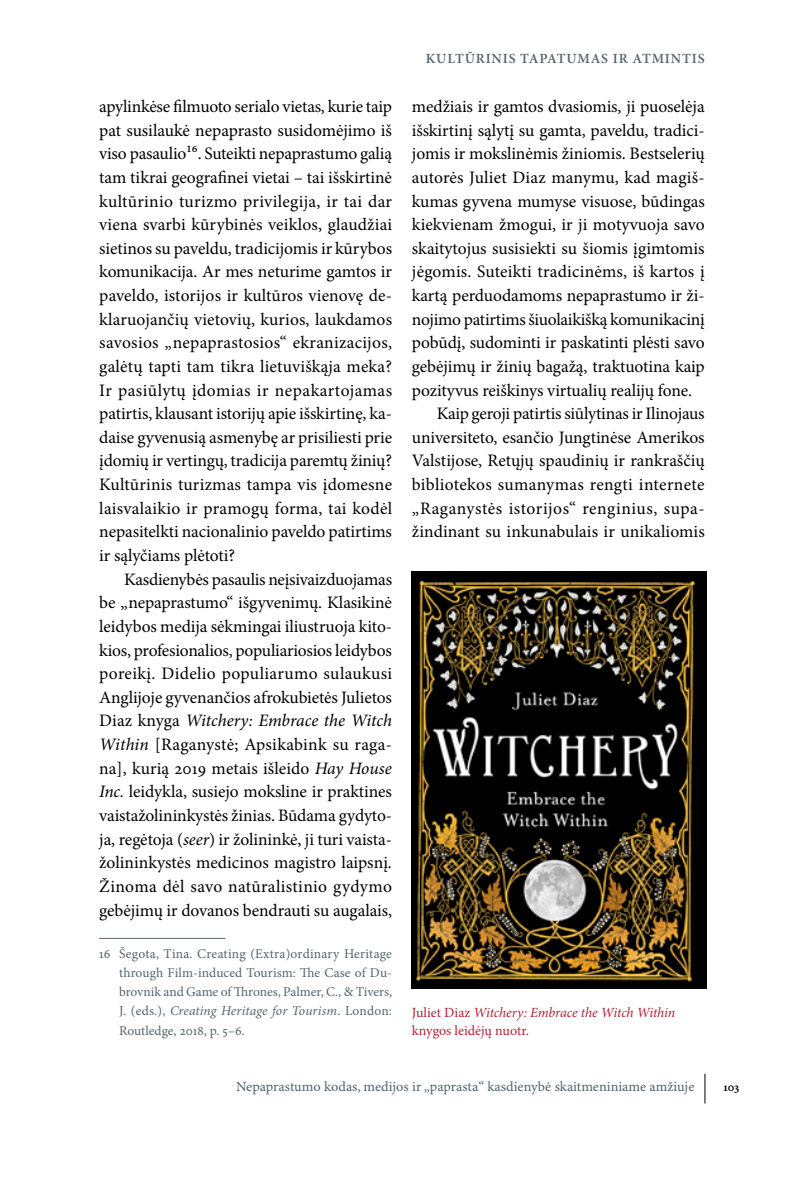
<style>
.page{position:relative;width:804px;height:1191px;background:#fff}
.page>*{position:absolute;margin:0;border:0;box-sizing:border-box;transform-origin:0 0}
.t1{font:17.5px/23.6px "Minion Pro";letter-spacing:-.005em;color:#000;text-align:justify}
.t2{font:17.5px "Minion Pro";letter-spacing:.03em;color:#000}
.t3{font:17.5px "Minion Pro";letter-spacing:.015em;color:#000}
.t4{font:14px "Minion Pro Capt";color:#53656e}
.t5{font:italic 14px/17.5px "Minion Pro";letter-spacing:-.01em;color:#b12236}
.t6{font:600 14px "Minion Pro";letter-spacing:.06em;color:#53656e}
.t7{font:13.47px/19.2px "Minion Pro";letter-spacing:-.005em;color:#53656e;text-align:justify}
.t8{font:600 12.25px "Minion Pro";color:#000}
.s1{font-style:italic}
.s2{font-style:normal}
</style>
<div class="page">
<hr style="left:704px;top:1073px;width:1px;height:30px;background:#000">
<hr style="left:99px;top:938px;width:126px;height:1px;background:#53656e">
<img style="left:412px;top:572px;width:294px;height:416px">
<p class="t1" style="left:99px;top:95px;width:294px">apylinkėse filmuoto serialo vietas, kurie taip pat susilaukė nepaprasto susidomėjimo iš viso pasaulio16. Suteikti nepaprastumo galią tam tikrai geografinei vietai – tai išskirtinė kultūrinio turizmo privilegija, ir tai dar viena svarbi kūrybinės veiklos, glaudžiai sietinos su paveldu, tradicijomis ir kūrybos komunikacija. Ar mes neturime gamtos ir paveldo, istorijos ir kultūros vienovę de&shy;klaruojančių vietovių, kurios, laukdamos savosios „nepaprastosios“ ekranizacijos, galėtų tapti tam tikra lietuviškąja meka?<br>Ir pasiūlytų įdomias ir nepakartojamas patirtis, klausant istorijų apie išskirtinę, ka&shy;daise gyvenusią asmenybę ar prisiliesti prie įdomių ir vertingų, tradicija paremtų žinių?<br>Kultūrinis turizmas tampa vis įdomesne laisvalaikio ir pramogų forma, tai kodėl nepasitelkti nacionalinio paveldo patirtims ir sąlyčiams plėtoti?</p>
<p class="t1" style="left:99px;top:567px;width:294px;text-indent:25px">Kasdienybės pasaulis neįsivaizduojamas be „nepaprastumo“ išgyvenimų. Klasikinė leidybos medija sėkmingai iliustruoja kito&shy;kios, profesionalios, populiariosios leidybos poreikį. Didelio populiarumo sulaukusi Anglijoje gyvenančios afrokubietės Julietos Diaz knyga <span class="s1">Witchery: Embrace the Witch Within</span> [Raganystė; Apsikabink su raga&shy;na], kurią 2019 metais išleido <span class="s1">Hay House Inc.</span> leidykla, susiejo moksline ir praktines vaistažolininkystės žinias. Būdama gydyto&shy;ja, regėtoja (<span class="s1">seer</span>) ir žolininkė, ji turi vaista&shy;žolininkystės medicinos magistro laipsnį.<br>Žinoma dėl savo natūralistinio gydymo gebėjimų ir dovanos bendrauti su augalais,</p>
<p class="t7" style="left:119px;top:943px;width:274px;text-indent:-20px">16 Šegota, Tina. Creating (Extra)ordinary Heritage through Film-induced Tourism: The Case of Du&shy;brovnik and Game of Thrones, Palmer, C., &amp; Tivers, J. (eds.), <span class="s1">Creating Heritage for Tourism</span>. London:<br>Routledge, 2018, p. 5–6.</p>
<p class="t6" style="left:426px;top:49px;width:280px">KULTŪRINIS TAPATUMAS IR ATMINTIS</p>
<p class="t1" style="left:412px;top:95px;width:294px">medžiais ir gamtos dvasiomis, ji puoselėja</p>
<p class="t1" style="left:412px;top:118px;width:294px">išskirtinį sąlytį su gamta, paveldu, tradici-</p>
<p class="t1" style="left:412px;top:142px;width:294px">jomis ir mokslinėmis žiniomis. Bestselerių</p>
<p class="t1" style="left:412px;top:165px;width:294px">autorės Juliet Diaz manymu, kad magiš-</p>
<p class="t1" style="left:412px;top:189px;width:294px">kumas gyvena mumyse visuose, būdingas</p>
<p class="t1" style="left:412px;top:213px;width:294px">kiekvienam žmogui, ir ji motyvuoja savo</p>
<p class="t1" style="left:412px;top:236px;width:294px">skaitytojus susisiekti su šiomis įgimtomis</p>
<p class="t1" style="left:412px;top:260px;width:294px">jėgomis. Suteikti tradicinėms, iš kartos į</p>
<p class="t1" style="left:412px;top:284px;width:294px">kartą perduodamoms nepaprastumo ir ži-</p>
<p class="t1" style="left:412px;top:307px;width:294px">nojimo patirtims šiuolaikišką komunikacinį</p>
<p class="t1" style="left:412px;top:331px;width:294px">pobūdį, sudominti ir paskatinti plėsti savo</p>
<p class="t1" style="left:412px;top:354px;width:294px">gebėjimų ir žinių bagažą, traktuotina kaip</p>
<p class="t1" style="left:412px;top:378px;width:281px">pozityvus reiškinys virtualių realijų fone.</p>
<p class="t1" style="left:437px;top:402px;width:269px">Kaip geroji patirtis siūlytinas ir Ilinojaus</p>
<p class="t1" style="left:412px;top:425px;width:294px">universiteto, esančio Jungtinėse Amerikos</p>
<p class="t1" style="left:412px;top:449px;width:294px">Valstijose, Retųjų spaudinių ir rankraščių</p>
<p class="t3" style="left:412px;top:473px;width:294px">bibliotekos sumanymas rengti internete</p>
<p class="t2" style="left:412px;top:496px;width:294px">„Raganystės istorijos“ renginius, supa-</p>
<p class="t1" style="left:412px;top:520px;width:294px">žindinant su inkunabulais ir unikaliomis</p>
<p class="t5" style="left:412px;top:1004px;width:265px"><span class="s2">Juliet Diaz</span> Witchery: Embrace the Witch Within <span class="s2">knygos leidėjų nuotr.</span></p>
<p class="t4" style="left:236px;top:1078px;width:460px">Nepaprastumo kodas, medijos ir „paprasta“ kasdienybė skaitmeniniame amžiuje</p>
<p class="t8" style="left:723px;top:1078px;width:18px">103</p>
</div>
